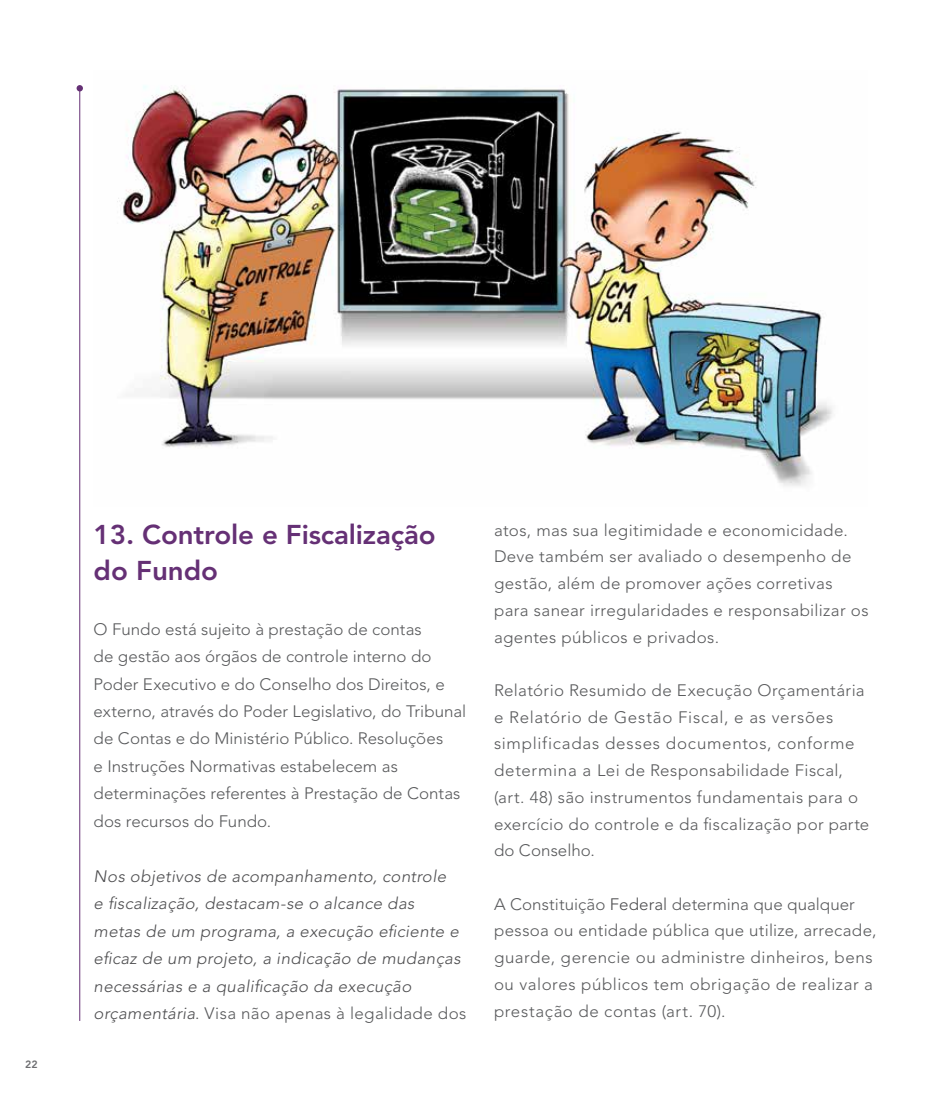
<style>
.page{position:relative;width:936px;height:1106px;background:#fff}
.page>*{position:absolute;margin:0;border:0;box-sizing:border-box;transform-origin:0 0}
.t1{font:800 27px/36px "Avenir LT Std";letter-spacing:-.005em;color:#653075}
.t2{font:300 16.5px/26.7px "Avenir LT Std";letter-spacing:.02em;color:#58595b}
.t3{font:italic 300 16.5px/27.5px "Avenir LT Std";letter-spacing:.02em;color:#4d4d4f}
.t4{font:800 10.5px "Avenir LT Std";color:#6d6e71}
.s1{font-style:normal;color:#58595b}
.s2{color:#4d4d4f}
</style>
<div class="page">
<img style="left:117px;top:86px;width:716px;height:400px">
<hr style="left:79px;top:88px;width:1px;height:932px;background:#653075">
<svg style="left:77px;top:85px;width:6px;height:6px"></svg>
<p class="t4" style="left:25px;top:1057px;width:14px">22</p>
<h1 class="t1" style="left:94px;top:516px;width:343px">13. Controle e Fiscalização do Fundo</h1>
<p class="t2" style="left:94px;top:615px;width:374px;line-height:27.5px">O Fundo está sujeito à prestação de contas<br>de gestão aos órgãos de controle interno do Poder Executivo e do Conselho dos Direitos, e externo, através do Poder Legislativo, do Tribunal de Contas e do Ministério Público. Resoluções<br>e Instruções Normativas estabelecem as determinações referentes à Prestação de Contas dos recursos do Fundo.</p>
<p class="t3" style="left:94px;top:862px;width:374px">Nos objetivos de acompanhamento, controle<br>e fiscalização, destacam-se o alcance das<br>metas de um programa, a execução eficiente e eficaz de um projeto, a indicação de mudanças necessárias e a qualificação da execução orçamentária<span class="s1">. Visa não apenas à legalidade dos</span></p>
<p class="t2" style="left:494px;top:517px;width:376px">atos, mas sua legitimidade e economicidade.<br>Deve também ser avaliado o desempenho de gestão, além de promover ações corretivas para sanear irregularidades e responsabilizar os agentes públicos e privados.</p>
<p class="t2" style="left:494px;top:677px;width:377px">Relatório Resumido de Execução Orçamentária e Relatório de Gestão Fiscal, e as versões simplificadas desses documentos, conforme determina a Lei de Responsabilidade Fiscal, (art. 48) são instrumentos fundamentais para o exercício do controle e da fiscalização por parte do Conselho.</p>
<p class="t2" style="left:494px;top:890px;width:384px">A Constituição <span class="s2">Federal</span> determina que qualquer pessoa ou entidade pública que utilize, arrecade, guarde, gerencie ou administre dinheiros, bens ou valores públicos tem obrigação de realizar a prestação de contas (art. 70).</p>
</div>
